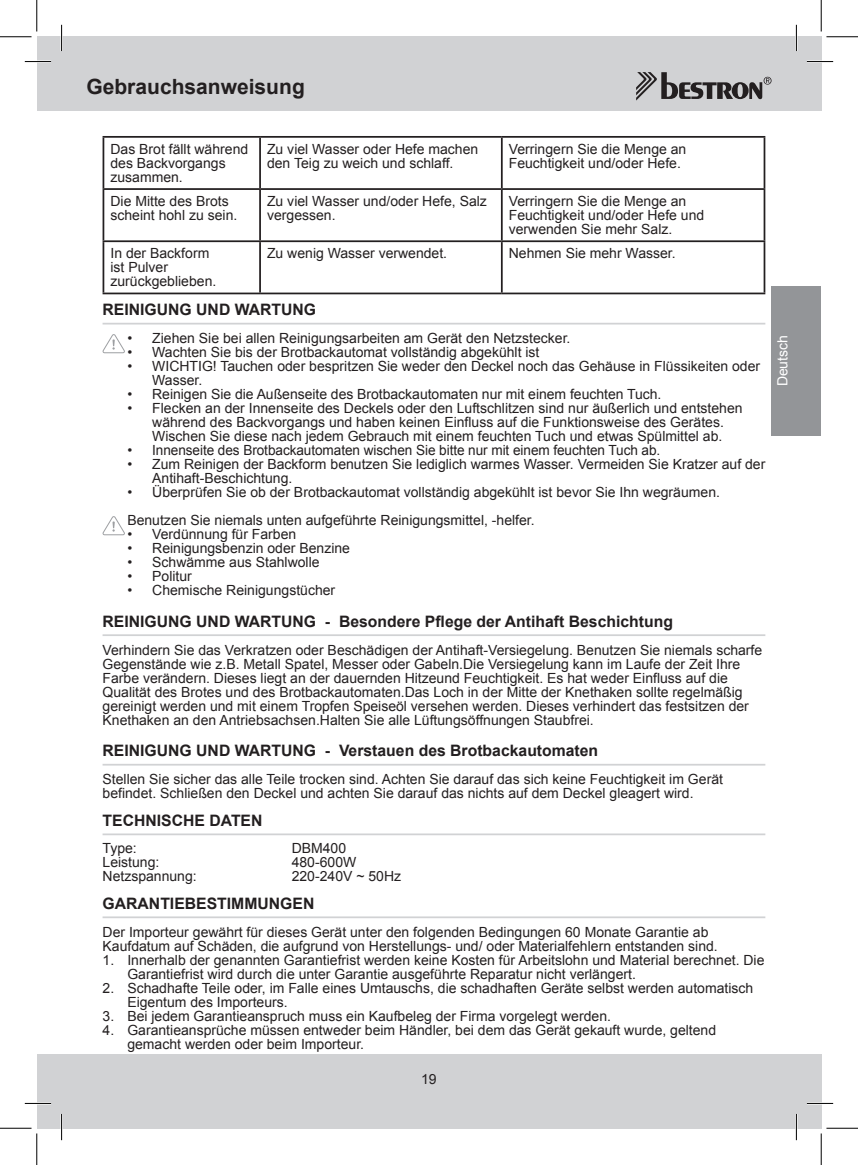
<style>
.page{position:relative;width:858px;height:1165px;background:#fff}
.page>*{position:absolute;margin:0;border:0;box-sizing:border-box;transform-origin:0 0}
.t1{font:700 21px "Arial";color:#231f20}
.t2{font:700 15.75px "Arial";color:#231f20}
.t3{font:14px/14px "Arial";color:#231f20}
.t4{font:14px "Arial";color:#fff}
</style>
<div class="page">
<div style="left:37px;top:37px;width:784px;height:74px;background:#d1d2d4"></div>
<div style="left:37px;top:1054px;width:784px;height:74px;background:#d1d2d4"></div>
<svg style="left:636px;top:72px;width:135px;height:29px"></svg>
<div style="left:771px;top:286px;width:50px;height:150px;background:#939598"></div>
<hr style="left:102px;top:323px;width:663px;height:1px;background:#d1d2d4">
<hr style="left:102px;top:634px;width:663px;height:2px;background:#d1d2d4">
<hr style="left:102px;top:764px;width:663px;height:1px;background:#d1d2d4">
<hr style="left:102px;top:833px;width:663px;height:2px;background:#d1d2d4">
<hr style="left:102px;top:916px;width:663px;height:2px;background:#d1d2d4">
<hr style="left:102px;top:136px;width:158px;height:2px;background:#231f20">
<hr style="left:102px;top:138px;width:2px;height:50px;background:#231f20">
<hr style="left:260px;top:136px;width:241px;height:2px;background:#231f20">
<hr style="left:259px;top:138px;width:2px;height:50px;background:#231f20">
<hr style="left:501px;top:136px;width:264px;height:2px;background:#231f20">
<hr style="left:501px;top:138px;width:1px;height:50px;background:#231f20">
<hr style="left:763px;top:138px;width:2px;height:50px;background:#231f20">
<hr style="left:102px;top:188px;width:158px;height:2px;background:#231f20">
<hr style="left:102px;top:190px;width:2px;height:50px;background:#231f20">
<hr style="left:260px;top:188px;width:241px;height:2px;background:#231f20">
<hr style="left:259px;top:190px;width:2px;height:50px;background:#231f20">
<hr style="left:501px;top:188px;width:264px;height:2px;background:#231f20">
<hr style="left:501px;top:190px;width:1px;height:50px;background:#231f20">
<hr style="left:763px;top:190px;width:2px;height:50px;background:#231f20">
<hr style="left:102px;top:240px;width:158px;height:2px;background:#231f20">
<hr style="left:102px;top:242px;width:2px;height:51px;background:#231f20">
<hr style="left:260px;top:240px;width:241px;height:2px;background:#231f20">
<hr style="left:259px;top:242px;width:2px;height:51px;background:#231f20">
<hr style="left:501px;top:240px;width:264px;height:2px;background:#231f20">
<hr style="left:501px;top:242px;width:1px;height:51px;background:#231f20">
<hr style="left:763px;top:242px;width:2px;height:51px;background:#231f20">
<hr style="left:102px;top:293px;width:158px;height:1px;background:#231f20">
<hr style="left:260px;top:293px;width:241px;height:1px;background:#231f20">
<hr style="left:501px;top:293px;width:264px;height:1px;background:#231f20">
<svg style="left:102px;top:334px;width:23px;height:19px"></svg>
<svg style="left:102px;top:516px;width:23px;height:19px"></svg>
<hr style="left:25px;top:60px;width:26px;height:3px;background:#fff">
<hr style="left:806px;top:60px;width:26px;height:3px;background:#fff">
<hr style="left:25px;top:1102px;width:26px;height:2px;background:#fff">
<hr style="left:806px;top:1102px;width:26px;height:2px;background:#fff">
<hr style="left:60px;top:25px;width:3px;height:26px;background:#fff">
<hr style="left:60px;top:1114px;width:3px;height:26px;background:#fff">
<hr style="left:795px;top:25px;width:2px;height:26px;background:#fff">
<hr style="left:795px;top:1114px;width:2px;height:26px;background:#fff">
<svg style="left:25px;top:61px;width:26px;height:1px"></svg>
<svg style="left:806px;top:61px;width:26px;height:1px"></svg>
<svg style="left:25px;top:1103px;width:26px;height:1px"></svg>
<svg style="left:806px;top:1103px;width:26px;height:1px"></svg>
<svg style="left:61px;top:25px;width:1px;height:26px"></svg>
<svg style="left:61px;top:1114px;width:1px;height:26px"></svg>
<svg style="left:795px;top:25px;width:1px;height:26px"></svg>
<svg style="left:795px;top:1114px;width:1px;height:26px"></svg>
<hr style="left:0;top:36px;width:32px;height:1px;background:#000">
<hr style="left:826px;top:36px;width:31px;height:1px;background:#000">
<hr style="left:0;top:1128px;width:32px;height:1px;background:#000">
<hr style="left:826px;top:1128px;width:31px;height:1px;background:#000">
<hr style="left:36px;top:0;width:1px;height:32px;background:#000">
<hr style="left:36px;top:1133px;width:1px;height:32px;background:#000">
<hr style="left:820px;top:0;width:1px;height:32px;background:#000">
<hr style="left:820px;top:1133px;width:1px;height:32px;background:#000">
<h1 class="t1" style="left:86px;top:73px;width:220px">Gebrauchsanweisung</h1>
<p class="t3" style="left:110px;top:142px;width:139px">Das Brot fällt während des Backvorgangs zusammen.</p>
<p class="t3" style="left:267px;top:142px;width:213px">Zu viel Wasser oder Hefe machen den Teig zu weich und schlaff.</p>
<p class="t3" style="left:508px;top:142px;width:179px">Verringern Sie die Menge an<br>Feuchtigkeit und/oder Hefe.</p>
<p class="t3" style="left:110px;top:194px;width:128px">Die Mitte des Brots scheint hohl zu sein.</p>
<p class="t3" style="left:267px;top:194px;width:221px">Zu viel Wasser und/oder Hefe, Salz vergessen.</p>
<p class="t3" style="left:508px;top:194px;width:197px">Verringern Sie die Menge an<br>Feuchtigkeit und/oder Hefe und verwenden Sie mehr Salz.</p>
<p class="t3" style="left:110px;top:247px;width:107px">In der Backform ist Pulver zurückgeblieben.</p>
<p class="t3" style="left:267px;top:247px;width:181px">Zu wenig Wasser verwendet.</p>
<p class="t3" style="left:508px;top:247px;width:168px">Nehmen Sie mehr Wasser.</p>
<p class="t2" style="left:102px;top:299px;width:212px">Reinigung und Wartung</p>
<p class="t3" style="left:127px;top:332px;width:444px">• Ziehen Sie bei allen Reinigungsarbeiten am Gerät den Netzstecker.</p>
<p class="t3" style="left:127px;top:346px;width:413px">• Wachten Sie bis der Brotbackautomat vollständig abgekühlt ist</p>
<p class="t3" style="left:152px;top:360px;width:609px;text-indent:-25px">• WICHTIG! Tauchen oder bespritzen Sie weder den Deckel noch das Gehäuse in Flüssikeiten oder<br>Wasser.</p>
<p class="t3" style="left:127px;top:388px;width:535px">• Reinigen Sie die Außenseite des Brotbackautomaten nur mit einem feuchten Tuch.</p>
<p class="t3" style="left:127px;top:402px;width:616px;text-align:center">• Flecken an der Innenseite des Deckels oder den Luftschlitzen sind nur äußerlich und entstehen während des Backvorgangs und haben keinen Einfluss auf die Funktionsweise des Gerätes.<br>Wischen Sie diese nach jedem Gebrauch mit einem feuchten Tuch und etwas Spülmittel ab.</p>
<p class="t3" style="left:127px;top:444px;width:534px">• Innenseite des Brotbackautomaten wischen Sie bitte nur mit einem feuchten Tuch ab.</p>
<p class="t3" style="left:152px;top:458px;width:614px;text-indent:-25px">• Zum Reinigen der Backform benutzen Sie lediglich warmes Wasser. Vermeiden Sie Kratzer auf der<br>Antihaft-Beschichtung.</p>
<p class="t3" style="left:127px;top:479px;width:594px;line-height:28px">• Überprüfen Sie ob der Brotbackautomat vollständig abgekühlt ist bevor Sie Ihn wegräumen.<br>Benutzen Sie niemals unten aufgeführte Reinigungsmittel, -helfer.</p>
<p class="t3" style="left:127px;top:528px;width:170px">• Verdünnung für Farben</p>
<p class="t3" style="left:127px;top:542px;width:224px">• Reinigungsbenzin oder Benzine</p>
<p class="t3" style="left:127px;top:556px;width:194px">• Schwämme aus Stahlwolle</p>
<p class="t3" style="left:127px;top:570px;width:66px">• Politur</p>
<p class="t3" style="left:127px;top:584px;width:209px">• Chemische Reinigungstücher</p>
<p class="t2" style="left:102px;top:611px;width:571px">Reinig ung und Wartung - Besondere Pflege der Antihaft Beschichtung</p>
<p class="t3" style="left:102px;top:643px;width:661px">Verhindern Sie das Verkratzen oder Beschädigen der Antihaft-Versiegelung. Benutzen Sie niemals scharfe Gegenstände wie z.B. Metall Spatel, Messer oder Gabeln.Die Versiegelung kann im Laufe der Zeit Ihre Farbe verändern. Dieses liegt an der dauernden Hitzeund Feuchtigkeit. Es hat weder Einfluss auf die Qualität des Brotes und des Brotbackautomaten.Das Loch in der Mitte der Knethaken sollte regelmäßig gereinigt werden und mit einem Tropfen Speiseöl versehen werden. Dieses verhindert das festsitzen der Knethaken an den Antriebsachsen.Halten Sie alle Lüftungsöffnungen Staubfrei.</p>
<p class="t2" style="left:102px;top:740px;width:497px">Reinig ung und Wartung - Verstauen des Brotbackautomaten</p>
<p class="t3" style="left:102px;top:773px;width:621px">Stellen Sie sicher das alle Teile trocken sind. Achten Sie darauf das sich keine Feuchtigkeit im Gerät befindet. Schließen den Deckel und achten Sie darauf das nichts auf dem Deckel gleagert wird.</p>
<p class="t2" style="left:102px;top:810px;width:161px">Technische Daten</p>
<p class="t3" style="left:102px;top:841px;width:36px">Type:</p>
<p class="t3" style="left:291px;top:841px;width:56px">DBM400</p>
<p class="t3" style="left:102px;top:855px;width:58px">Leistung:</p>
<p class="t3" style="left:291px;top:855px;width:66px">480-600W</p>
<p class="t3" style="left:102px;top:869px;width:96px">Netzspannung:</p>
<p class="t3" style="left:291px;top:869px;width:111px">220-240V ~ 50Hz</p>
<p class="t2" style="left:102px;top:893px;width:213px">Garantiebestimm ungen</p>
<p class="t3" style="left:102px;top:925px;width:616px">Der Importeur gewährt für dieses Gerät unter den folgenden Bedingungen 60 Monate Garantie ab<br>Kaufdatum auf Schäden, die aufgrund von Herstellungs- und/ oder Materialfehlern entstanden sind.</p>
<p class="t3" style="left:127px;top:953px;width:638px;text-indent:-25px">1. Innerhalb der genannten Garantiefrist werden keine Kosten für Arbeitslohn und Material berechnet. Die<br>Garantiefrist wird durch die unter Garantie ausgeführte Reparatur nicht verlängert.</p>
<p class="t3" style="left:127px;top:981px;width:627px;text-indent:-25px">2. Schadhafte Teile oder, im Falle eines Umtauschs, die schadhaften Geräte selbst werden automatisch<br>Eigentum des Importeurs.</p>
<p class="t3" style="left:102px;top:1009px;width:510px">3. Bei jedem Garantieanspruch muss ein Kaufbeleg der Firma vorgelegt werden.</p>
<p class="t3" style="left:127px;top:1023px;width:590px;text-indent:-25px">4. Garantieansprüche müssen entweder beim Händler, bei dem das Gerät gekauft wurde, geltend gemacht werden oder beim Importeur.</p>
<p class="t3" style="left:421px;top:1072px;width:17px">19</p>
<p class="t4" style="left:773px;top:386px;width:53px;rotate:-90deg">Deutsch</p>
</div>
